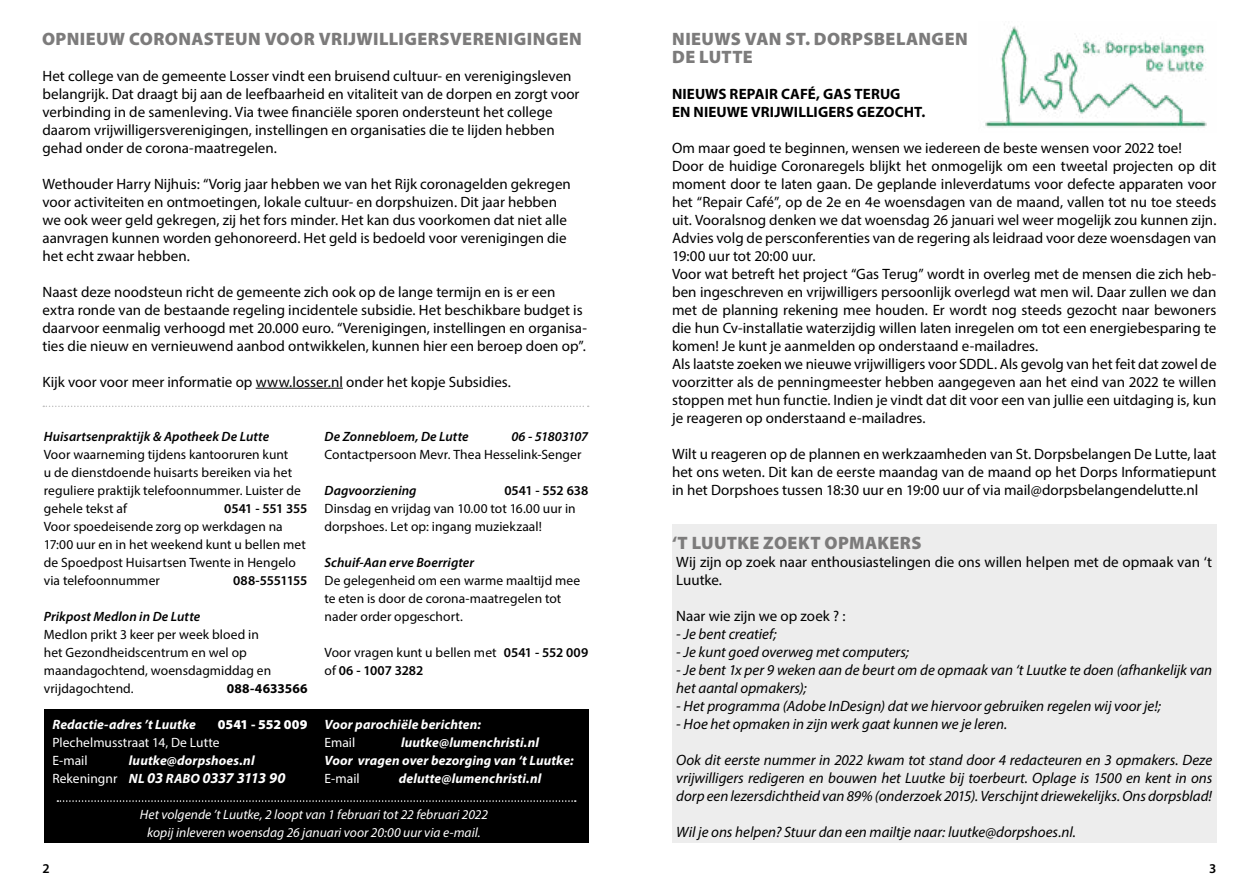
<style>
.page{position:relative;width:1259px;height:893px;background:#fff}
.page>*{position:absolute;margin:0;border:0;box-sizing:border-box;transform-origin:0 0}
.t1{font:900 18px/18px "Myriad Pro";letter-spacing:.02em;color:#7c7b7b}
.t2{font:15px/18px "Myriad Pro";color:#000}
.t3{font:italic 15px/18px "Myriad Pro";color:#000}
.t4{font:700 15px/18px "Myriad Pro";letter-spacing:.005em;color:#000}
.t5{font:italic 700 15px "Myriad Pro";letter-spacing:-.025em;color:#fff}
.t6{font:13.5px/18px "Myriad Pro";letter-spacing:.005em;color:#000}
.t7{font:italic 700 13.5px/18px "Myriad Pro";letter-spacing:.01em;color:#fff}
.t8{font:italic 600 13.5px "Myriad Pro";letter-spacing:.01em;color:#000}
.t9{font:italic 13.5px/18px "Myriad Pro";color:#fff;text-align:center}
.t10{font:13.5px/18px "Myriad Pro";color:#fff}
.t11{font:600 13.5px "Myriad Pro";letter-spacing:-.015em;color:#000}
.t12{font:900 13.5px "Myriad Pro";letter-spacing:.005em;color:#fff}
.t13{font:700 13.5px "Myriad Pro";letter-spacing:.01em;color:#000}
.t14{font:italic 600 13.5px "Myriad Pro";letter-spacing:-.03em;color:#000}
.s1{font-weight:600}
.s2{font-weight:400;font-style:normal;font-size:13.5px}
.s3{font-size:13.5px}
</style>
<div class="page">
<div style="left:44px;top:709px;width:544px;height:134px;background:#000"></div>
<svg style="left:57px;top:800px;width:519px;height:2px"></svg>
<svg style="left:43px;top:406px;width:546px;height:1px"></svg>
<img style="left:985px;top:26px;width:222px;height:102px">
<div style="left:672px;top:524px;width:544px;height:319px;background:#ededed"></div>
<hr style="left:256px;top:388px;width:87px;height:1px;background:#000">
<p class="t1" style="left:42px;top:29px;width:541px">OPNIEUW CORONASTEUN VOOR VRIJWILLIGERSVERENIGINGEN</p>
<p class="t2" style="left:43px;top:66px;width:538px">Het college van de gemeente Losser vindt een bruisend cultuur- en verenigingsleven belangrijk. Dat draagt bij aan de leefbaarheid en vitaliteit van de dorpen en zorgt voor verbinding in de samenleving. Via twee financiële sporen ondersteunt het college daarom vrijwilligersverenigingen, instellingen en organisaties die te lijden hebben gehad onder de corona-maatregelen.</p>
<p class="t2" style="left:43px;top:174px;width:530px">Wethouder Harry Nijhuis: “Vorig jaar hebben we van het Rijk coronagelden gekregen voor activiteiten en ontmoetingen, lokale cultuur- en dorpshuizen. Dit jaar hebben we ook weer geld gekregen, zij het fors minder. Het kan dus voorkomen dat niet alle aanvragen kunnen worden gehonoreerd. Het geld is bedoeld voor verenigingen die het echt zwaar hebben.</p>
<p class="t2" style="left:43px;top:282px;width:546px">Naast deze noodsteun richt de gemeente zich ook op de lange termijn en is er een extra ronde van de bestaande regeling incidentele subsidie. Het beschikbare budget is daarvoor eenmalig verhoogd met 20.000 euro. “Verenigingen, instellingen en organisa&shy;ties die nieuw en vernieuwend aanbod ontwikkelen, kunnen hier een beroep doen op”.</p>
<p class="t2" style="left:43px;top:372px;width:470px">Kijk voor voor meer informatie op www.losser.nl onder het kopje Subsidies.</p>
<p class="t8" style="left:44px;top:428px;width:227px">Huisartsenpraktijk &amp; Apotheek De Lutte</p>
<p class="t6" style="left:44px;top:445px;width:258px">Voor waarneming tijdens kantooruren kunt<br>u de dienstdoende huisarts bereiken via het reguliere praktijk telefoonnummer. Luister de gehele tekst af</p>
<p class="t11" style="left:224px;top:500px;width:85px">0541 - 551 355</p>
<p class="t6" style="left:44px;top:517px;width:263px">Voor spoedeisende zorg op werkdagen na 17:00 uur en in het weekend kunt u bellen met de Spoedpost Huisartsen Twente in Hengelo via telefoonnummer</p>
<p class="t11" style="left:233px;top:571px;width:76px">088-5551155</p>
<p class="t8" style="left:44px;top:607px;width:158px">Prikpost Medlon in De Lutte</p>
<p class="t6" style="left:44px;top:625px;width:229px">Medlon prikt 3 keer per week bloed in het Gezondheidscentrum en wel op maandagochtend, woensdagmiddag en vrijdagochtend.</p>
<p class="t13" style="left:227px;top:679px;width:82px">088-4633566</p>
<p class="t8" style="left:324px;top:427px;width:146px">De Zonnebloem, De Lutte</p>
<p class="t14" style="left:511px;top:427px;width:78px">06 - 51803107</p>
<p class="t6" style="left:324px;top:445px;width:258px">Contactpersoon Mevr. Thea Hesselink-Senger</p>
<p class="t8" style="left:324px;top:481px;width:94px">Dagvoorziening</p>
<p class="t11" style="left:504px;top:481px;width:85px">0541 - 552 638</p>
<p class="t6" style="left:324px;top:499px;width:253px">Dinsdag en vrijdag van 10.00 tot 16.00 uur in dorpshoes. Let op: ingang muziekzaal!</p>
<p class="t8" style="left:324px;top:553px;width:151px">Schuif-Aan erve Boerrigter</p>
<p class="t6" style="left:324px;top:571px;width:257px">De gelegenheid om een warme maaltijd mee te eten is door de corona-maatregelen tot nader order opgeschort.</p>
<p class="t6" style="left:324px;top:643px;width:265px">Voor vragen kunt u bellen met <span class="s1">0541 - 552 009 </span>of <span class="s1">06 - 1007 3282</span></p>
<p class="t7" style="left:52px;top:715px;width:145px">Redactie-adres ’t Luutke</p>
<p class="t12" style="left:218px;top:715px;width:91px">0541 - 552 009</p>
<p class="t10" style="left:52px;top:733px;width:169px">Plechelmusstraat 14, De Lutte<br>E-mail</p>
<p class="t7" style="left:324px;top:715px;width:158px">Voor parochiële berichten:</p>
<p class="t10" style="left:324px;top:733px;width:32px">Email</p>
<p class="t7" style="left:324px;top:733px;width:251px;text-indent:77px">luutke@lumenchristi.nl<br>Voor vragen over bezorging van ‘t Luutke:</p>
<p class="t10" style="left:324px;top:769px;width:37px">E-mail</p>
<p class="t7" style="left:399px;top:769px;width:144px">delutte@lumenchristi.nl</p>
<p class="t9" style="left:140px;top:805px;width:349px">Het volgende ’t Luutke, 2 loopt van 1 februari tot 22 februari 2022 kopij inleveren woensdag 26 januari voor 20:00 uur via e-mail.</p>
<p class="t7" style="left:129px;top:751px;width:127px">luutke@dorpshoes.nl</p>
<p class="t5" style="left:52px;top:768px;width:235px"><span class="s2">Rekeningnr</span> <span class="s3">NL</span> 03 <span class="s3">RABO</span> 0337 3113 90</p>
<p class="t1" style="left:672px;top:29px;width:297px">NIEUWS VAN ST. DORPSBELANGEN<br>DE LUTTE</p>
<p class="t4" style="left:672px;top:84px;width:255px">NIEUWS REPAIR CAFÉ, GAS TERUG<br>EN NIEUWE VRIJWILLIGERS GEZOCHT.</p>
<p class="t2" style="left:672px;top:138px;width:546px">Om maar goed te beginnen, wensen we iedereen de beste wensen voor 2022 toe!<br>Door de huidige Coronaregels blijkt het onmogelijk om een tweetal projecten op dit moment door te laten gaan. De geplande inleverdatums voor defecte apparaten voor het “Repair Café”, op de 2e en 4e woensdagen van de maand, vallen tot nu toe steeds uit. Vooralsnog denken we dat woensdag 26 januari wel weer mogelijk zou kunnen zijn.<br>Advies volg de persconferenties van de regering als leidraad voor deze woensdagen van 19:00 uur tot 20:00 uur.<br>Voor wat betreft het project “Gas Terug” wordt in overleg met de mensen die zich heb&shy;ben ingeschreven en vrijwilligers persoonlijk overlegd wat men wil. Daar zullen we dan met de planning rekening mee houden. Er wordt nog steeds gezocht naar bewoners die hun Cv-installatie waterzijdig willen laten inregelen om tot een energiebesparing te komen! Je kunt je aanmelden op onderstaand e-mailadres.<br>Als laatste zoeken we nieuwe vrijwilligers voor SDDL. Als gevolg van het feit dat zowel de voorzitter als de penningmeester hebben aangegeven aan het eind van 2022 te willen stoppen met hun functie. Indien je vindt dat dit voor een van jullie een uitdaging is, kun je reageren op onderstaand e-mailadres.</p>
<p class="t2" style="left:672px;top:444px;width:546px;text-align:justify">Wilt u reageren op de plannen en werkzaamheden van St. Dorpsbelangen De Lutte, laat het ons weten. Dit kan de eerste maandag van de maand op het Dorps Informatiepunt in het Dorpshoes tussen 18:30 uur en 19:00 uur of via mail@dorpsbelangendelutte.nl</p>
<p class="t1" style="left:672px;top:533px;width:251px">‘T LUUTKE ZOEKT OPMAKERS</p>
<p class="t2" style="left:676px;top:552px;width:537px">Wij zijn op zoek naar enthousiastelingen die ons willen helpen met de opmaak van ‘t<br>Luutke.</p>
<p class="t2" style="left:676px;top:606px;width:171px">Naar wie zijn we op zoek ? :</p>
<p class="t3" style="left:676px;top:624px;width:102px">- Je bent creatief;</p>
<p class="t3" style="left:676px;top:642px;width:234px">- Je kunt goed overweg met computers;</p>
<p class="t3" style="left:676px;top:660px;width:537px">- Je bent 1x per 9 weken aan de beurt om de opmaak van ‘t Luutke te doen (afhankelijk van het aantal opmakers);</p>
<p class="t3" style="left:676px;top:696px;width:486px">- Het programma (Adobe InDesign) dat we hiervoor gebruiken regelen wij voor je!;</p>
<p class="t3" style="left:676px;top:714px;width:332px">- Hoe het opmaken in zijn werk gaat kunnen we je leren.</p>
<p class="t3" style="left:676px;top:750px;width:537px;text-align:justify">Ook dit eerste nummer in 2022 kwam tot stand door 4 redacteuren en 3 opmakers. Deze vrijwilligers redigeren en bouwen het Luutke bij toerbeurt. Oplage is 1500 en kent in ons dorp een lezersdichtheid van 89% (onderzoek 2015). Verschijnt driewekelijks. Ons dorpsblad!</p>
<p class="t3" style="left:676px;top:822px;width:401px">Wil je ons helpen? Stuur dan een mailtje naar: luutke@dorpshoes.nl.</p>
<p class="t11" style="left:43px;top:860px;width:9px">2</p>
<p class="t11" style="left:1209px;top:860px;width:9px">3</p>
</div>
